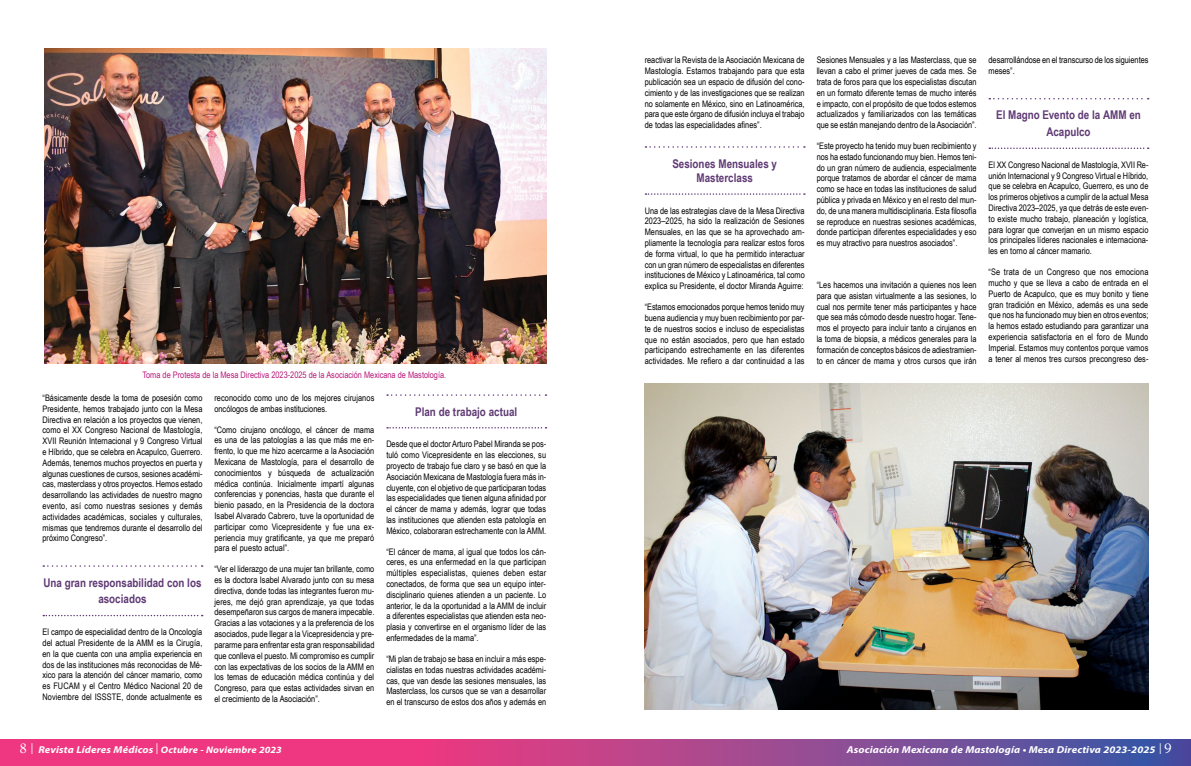
<style>
.page{position:relative;width:1191px;height:766px;background:#fff}
.page>*{position:absolute;margin:0;border:0;box-sizing:border-box;transform-origin:0 0}
.t1{font:700 12px/16.8px "Arial Narrow";color:#5f3a74;text-align:center}
.t2{font:italic 700 10px "Myriad Pro";letter-spacing:.01em;color:#fff;scale:1.1 1}
.t3{font:9px/10.8px "Arial Narrow";color:#000;text-align:justify}
.t4{font:9px "Arial Narrow";color:#b61a7a}
.s1{font-family:"New Aster";font-weight:400;font-style:normal;font-size:13.7px}
.s2{font-family:"Interstate";font-weight:300;font-style:normal;font-stretch:condensed;font-size:11px}
.s3{font-size:9.5px}
</style>
<div class="page">
<svg style="left:0;top:739px;width:1191px;height:26px;background:#b3438c"></svg>
<svg style="left:645px;top:146px;width:160px;height:2px"></svg>
<svg style="left:645px;top:193px;width:160px;height:2px"></svg>
<svg style="left:989px;top:98px;width:159px;height:1px"></svg>
<svg style="left:989px;top:147px;width:159px;height:2px"></svg>
<svg style="left:43px;top:565px;width:160px;height:1px"></svg>
<svg style="left:43px;top:614px;width:160px;height:2px"></svg>
<svg style="left:387px;top:394px;width:159px;height:2px"></svg>
<svg style="left:387px;top:427px;width:159px;height:1px"></svg>
<img style="left:45px;top:48px;width:501px;height:315px">
<img style="left:645px;top:383px;width:503px;height:326px">
<p class="t4" style="left:142px;top:367px;width:305px">Toma de Protesta de la Mesa Directiva 2023-2025 de la Asociación Mexicana de Mastología.</p>
<p class="t3" style="left:43px;top:392px;width:161px">“Básicamente desde la toma de posesión como Presidente, hemos trabajado junto con la Mesa Directiva en relación a los proyectos que vienen, como el XX Congreso Nacional de Mastología, XVII Reunión Internacional y 9 Congreso Virtual e Híbrido, que se celebra en Acapulco, Guerrero.<br>Además, tenemos muchos proyectos en puerta y algunas cuestiones de cursos, sesiones académi&shy;cas, masterclass y otros proyectos. Hemos estado desarrollando las actividades de nuestro magno evento, así como nuestras sesiones y demás actividades académicas, sociales y culturales, mismas que tendremos durante el desarrollo del próximo Congreso”.</p>
<h1 class="t1" style="left:43px;top:573px;width:160px">Una gran responsabilidad con los asociados</h1>
<p class="t3" style="left:43px;top:626px;width:161px">El campo de especialidad dentro de la Oncología del actual Presidente de la AMM es la Cirugía, en la que cuenta con una amplia experiencia en dos de las instituciones más reconocidas de Mé&shy;xico para la atención del cáncer mamario, como es FUCAM y el Centro Médico Nacional 20 de Noviembre del ISSSTE, donde actualmente es</p>
<p class="t3" style="left:214px;top:392px;width:161px">reconocido como uno de los mejores cirujanos oncólogos de ambas instituciones.</p>
<p class="t3" style="left:214px;top:423px;width:161px">“Como cirujano oncólogo, el cáncer de mama es una de las patologías a las que más me en&shy;frento, lo que me hizo acercarme a la Asociación Mexicana de Mastología, para el desarrollo de conocimientos y búsqueda de actualización médica continúa. Inicialmente impartí algunas conferencias y ponencias, hasta que durante el bienio pasado, en la Presidencia de la doctora Isabel Alvarado Cabrero, tuve la oportunidad de participar como Vicepresidente y fue una ex&shy;periencia muy gratificante, ya que me preparó para el puesto actual”.</p>
<p class="t3" style="left:214px;top:563px;width:161px">“Ver el liderazgo de una mujer tan brillante, como es la doctora Isabel Alvarado junto con su mesa directiva, donde todas las integrantes fueron mu&shy;jeres, me dejó gran aprendizaje, ya que todas desempeñaron sus cargos de manera impecable.<br>Gracias a las votaciones y a la preferencia de los asociados, pude llegar a la Vicepresidencia y pre&shy;pararme para enfrentar esta gran responsabilidad que conlleva el puesto. Mi compromiso es cumplir con las expectativas de los socios de la AMM en los temas de educación médica continúa y del Congreso, para que estas actividades sirvan en el crecimiento de la Asociación”.</p>
<h1 class="t1" style="left:415px;top:402px;width:103px">Plan de trabajo actual</h1>
<p class="t3" style="left:386px;top:438px;width:161px">Desde que el doctor Arturo Pabel Miranda se pos&shy;tuló como Vicepresidente en las elecciones, su proyecto de trabajo fue claro y se basó en que la Asociación Mexicana de Mastología fuera más in&shy;cluyente, con el objetivo de que participaran todas las especialidades que tienen alguna afinidad por el cáncer de mama y además, lograr que todas las instituciones que atienden esta patología en México, colaboraran estrechamente con la AMM.</p>
<p class="t3" style="left:386px;top:545px;width:161px">“El cáncer de mama, al igual que todos los cán&shy;ceres, es una enfermedad en la que participan múltiples especialistas, quienes deben estar conectados, de forma que sea un equipo inter&shy;disciplinario quienes atienden a un paciente. Lo anterior, le da la oportunidad a la AMM de incluir a diferentes especialistas que atienden esta neo&shy;plasia y convertirse en el organismo líder de las enfermedades de la mama”.</p>
<p class="t3" style="left:386px;top:652px;width:161px">“Mi plan de trabajo se basa en incluir a más espe&shy;cialistas en todas nuestras actividades académi&shy;cas, que van desde las sesiones mensuales, las Masterclass, los cursos que se van a desarrollar en el transcurso de estos dos años y además en</p>
<p class="t3" style="left:645px;top:54px;width:161px">reactivar la Revista de la Asociación Mexicana de Mastología. Estamos trabajando para que esta publicación sea un espacio de difusión del cono&shy;cimiento y de las investigaciones que se realizan no solamente en México, sino en Latinoamérica, para que este órgano de difusión incluya el trabajo de todas las especialidades afines”.</p>
<h1 class="t1" style="left:672px;top:155px;width:106px;line-height:14.4px">Sesiones Mensuales y<br>Masterclass</h1>
<p class="t3" style="left:645px;top:205px;width:161px">Una de las estrategias clave de la Mesa Directiva 2023–2025, ha sido la realización de Sesiones Mensuales, en las que se ha aprovechado am&shy;pliamente la tecnología para realizar estos foros de forma virtual, lo que ha permitido interactuar con un gran número de especialistas en diferentes instituciones de México y Latinoamérica, tal como explica su Presidente, el doctor Miranda Aguirre:</p>
<p class="t3" style="left:645px;top:301px;width:161px">“Estamos emocionados porque hemos tenido muy buena audiencia y muy buen recibimiento por par&shy;te de nuestros socios e incluso de especialistas que no están asociados, pero que han estado participando estrechamente en las diferentes actividades. Me refiero a dar continuidad a las</p>
<p class="t3" style="left:816px;top:54px;width:161px">Sesiones Mensuales y a las Masterclass, que se llevan a cabo el primer jueves de cada mes. Se trata de foros para que los especialistas discutan en un formato diferente temas de mucho interés e impacto, con el propósito de que todos estemos actualizados y familiarizados con las temáticas que se están manejando dentro de la Asociación”.</p>
<p class="t3" style="left:816px;top:140px;width:161px">“Este proyecto ha tenido muy buen recibimiento y nos ha estado funcionando muy bien. Hemos teni&shy;do un gran número de audiencia, especialmente porque tratamos de abordar el cáncer de mama como se hace en todas las instituciones de salud pública y privada en México y en el resto del mun&shy;do, de una manera multidisciplinaria. Esta filosofía se reproduce en nuestras sesiones académicas, donde participan diferentes especialidades y eso es muy atractivo para nuestros asociados”.</p>
<p class="t3" style="left:816px;top:279px;width:161px">“Les hacemos una invitación a quienes nos leen para que asistan virtualmente a las sesiones, lo cual nos permite tener más participantes y hace que sea más cómodo desde nuestro hogar. Tene&shy;mos el proyecto para incluir tanto a cirujanos en la toma de biopsia, a médicos generales para la formación de conceptos básicos de adiestramien&shy;to en cáncer de mama y otros cursos que irán</p>
<p class="t3" style="left:988px;top:54px;width:161px">desarrollándose en el transcurso de los siguientes meses”.</p>
<h1 class="t1" style="left:996px;top:106px;width:146px">El Magno Evento de la AMM en<br>Acapulco</h1>
<p class="t3" style="left:988px;top:159px;width:161px">El XX Congreso Nacional de Mastología, XVII Re&shy;unión Internacional y 9 Congreso Virtual e Híbrido, que se celebra en Acapulco, Guerrero, es uno de los primeros objetivos a cumplir de la actual Mesa Directiva 2023–2025, ya que detrás de este even&shy;to existe mucho trabajo, planeación y logística, para lograr que converjan en un mismo espacio los principales líderes nacionales e internaciona&shy;les en torno al cáncer mamario.</p>
<p class="t3" style="left:988px;top:266px;width:161px">“Se trata de un Congreso que nos emociona mucho y que se lleva a cabo de entrada en el Puerto de Acapulco, que es muy bonito y tiene gran tradición en México, además es una sede que nos ha funcionado muy bien en otros eventos; la hemos estado estudiando para garantizar una experiencia satisfactoria en el foro de Mundo Imperial. Estamos muy contentos porque vamos a tener al menos tres cursos precongreso des-</p>
<p class="t2" style="left:20px;top:742px;width:240px"><span class="s1">8</span> <span class="s2">|</span> Revista Líderes Médicos <span class="s2">|</span> <span class="s3">Octubre - Noviembre 2023</span></p>
<p class="t2" style="left:847px;top:742px;width:297px">Asociación Mexicana de Mastología • Mesa Directiva 2023-2025 <span class="s2">|</span> <span class="s1">9</span></p>
</div>
